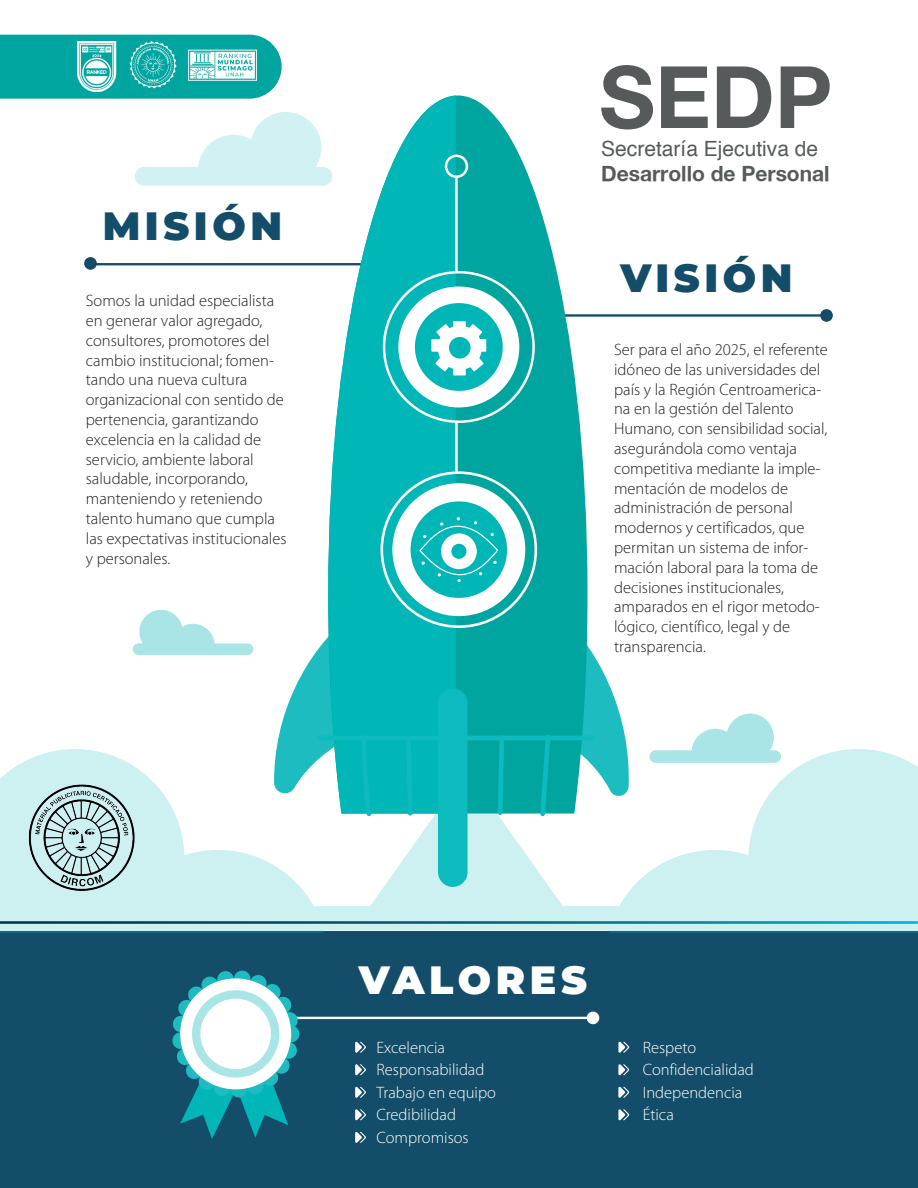
<style>
.page{position:relative;width:918px;height:1188px;background:#fff}
.page>*{position:absolute;margin:0;border:0;box-sizing:border-box;transform-origin:0 0}
.t1{font:700 86.1px "Helvetica Neue";color:#575a5b}
.t2{font:900 39.45px "Montserrat";letter-spacing:.115em;color:#134d69}
.t3{font:900 39.45px "Montserrat";letter-spacing:.115em;color:#fff}
.t4{font:21px "Helvetica";color:#575a5b}
.t5{font:700 21px "Helvetica Neue";color:#575a5b}
.t6{font:300 16.5px/19.8px "Myriad Pro";color:#231f20}
.t7{font:300 16.5px/22.5px "Myriad Pro";color:#fff}
</style>
<div class="page">
<div style="left:0;top:931px;width:918px;height:257px;background:#134d69"></div>
<svg style="left:0;top:749px;width:918px;height:183px;fill:#cdf0f1"></svg>
<hr style="left:89px;top:263px;width:301px;height:2px;background:#134d69">
<div style="left:84px;top:257px;width:13px;height:13px;background:#134d69;border-radius:50%"></div>
<div style="left:820px;top:309px;width:13px;height:13px;background:#134d69;border-radius:50%"></div>
<hr style="left:555px;top:314px;width:272px;height:3px;background:#134d69">
<svg style="left:452px;top:95px;width:136px;height:719px;fill:#00a5a0"></svg>
<svg style="left:328px;top:96px;width:128px;height:718px;fill:#00b6b7"></svg>
<div style="left:381px;top:471px;width:156px;height:157px;border:3px solid #fff;border-radius:50%"></div>
<div style="left:392px;top:483px;width:133px;height:133px;background:#fff;border-radius:50%"></div>
<div style="left:411px;top:501px;width:96px;height:97px;background:#00b6b7;border-radius:50%"></div>
<svg style="left:418px;top:517px;width:82px;height:65px"></svg>
<div style="left:383px;top:271px;width:152px;height:152px;border:3px solid #fff;border-radius:50%"></div>
<div style="left:398px;top:287px;width:121px;height:120px;background:#fff;border-radius:50%"></div>
<div style="left:415px;top:303px;width:88px;height:88px;background:#00b6b7;border-radius:50%"></div>
<svg style="left:431px;top:321px;width:55px;height:54px"></svg>
<hr style="left:455px;top:178px;width:3px;height:94px;background:#fff">
<div style="left:445px;top:155px;width:23px;height:23px;border:3px solid #fff;border-radius:50%"></div>
<hr style="left:455px;top:422px;width:3px;height:51px;background:#fff">
<div style="left:438px;top:688px;width:30px;height:199px;background:#0dbbbf;border-radius:15px"></div>
<hr style="left:319px;top:736px;width:274px;height:4px;background:#0dbbbf">
<svg style="left:274px;top:612px;width:100px;height:207px"></svg>
<svg style="left:404px;top:733px;width:11px;height:85px"></svg>
<svg style="left:495px;top:733px;width:12px;height:84px"></svg>
<svg style="left:538px;top:599px;width:93px;height:220px"></svg>
<hr style="left:0;top:921px;width:918px;height:3px;background:#fff">
<svg style="left:135px;top:112px;width:197px;height:74px"></svg>
<svg style="left:0;top:35px;width:282px;height:64px;background:#0eaaa5"></svg>
<svg style="left:649px;top:714px;width:132px;height:49px"></svg>
<svg style="left:133px;top:610px;width:120px;height:45px"></svg>
<img style="left:77px;top:41px;width:180px;height:51px">
<div style="left:587px;top:1012px;width:12px;height:12px;background:#fff;border-radius:50%"></div>
<hr style="left:279px;top:1017px;width:314px;height:2px;background:#fff">
<svg style="left:180px;top:1066px;width:108px;height:73px"></svg>
<div style="left:172px;top:970px;width:127px;height:128px;border:17px dashed #1cbcc1;border-radius:50%"></div>
<div style="left:180px;top:978px;width:111px;height:111px;background:#fff;border-radius:50%"></div>
<svg style="left:192px;top:990px;width:87px;height:88px;background:#ace6e7"></svg>
<div style="left:200px;top:999px;width:71px;height:70px;background:#fff;border-radius:50%"></div>
<svg style="left:355px;top:1041px;width:11px;height:12px"></svg>
<svg style="left:355px;top:1064px;width:11px;height:12px"></svg>
<svg style="left:355px;top:1086px;width:11px;height:12px"></svg>
<svg style="left:355px;top:1109px;width:11px;height:12px"></svg>
<svg style="left:355px;top:1131px;width:11px;height:12px"></svg>
<svg style="left:618px;top:1041px;width:11px;height:12px"></svg>
<svg style="left:618px;top:1064px;width:11px;height:12px"></svg>
<svg style="left:618px;top:1086px;width:11px;height:12px"></svg>
<svg style="left:618px;top:1109px;width:11px;height:12px"></svg>
<img style="left:11px;top:774px;width:139px;height:133px">
<h2 class="t2" style="left:103px;top:196px;width:181px">MISIÓN</h2>
<p class="t6" style="left:86px;top:291px;width:190px">Somos la unidad especialista</p>
<p class="t6" style="left:86px;top:310px;width:202px">en generar valor agregado, consultores, promotores del cambio institucional; fomen&shy;tando una nueva cultura organizacional con sentido de pertenencia, garantizando excelencia en la calidad de servicio, ambiente laboral saludable, incorporando, manteniendo y reteniendo talento humano que cumpla las expectativas institucionales y personales.</p>
<h1 class="t1" style="left:599px;top:44px;width:234px">SEDP</h1>
<p class="t4" style="left:601px;top:135px;width:218px">Secretaría Ejecutiva de</p>
<p class="t5" style="left:601px;top:160px;width:230px">Desarrollo de Personal</p>
<h2 class="t2" style="left:620px;top:248px;width:174px">VISIÓN</h2>
<p class="t6" style="left:614px;top:339px;width:215px">Ser para el año 2025, el referente idóneo de las universidades del país y la Región Centroamerica&shy;na en la gestión del Talento<br>Humano, con sensibilidad social, asegurándola como ventaja competitiva mediante la imple&shy;mentación de modelos de administración de personal modernos y certificados, que permitan un sistema de infor&shy;mación laboral para la toma de decisiones institucionales, amparados en el rigor metodo&shy;lógico, científico, legal y de transparencia.</p>
<h2 class="t3" style="left:359px;top:950px;width:230px">VALORES</h2>
<p class="t7" style="left:377px;top:1036px;width:121px">Excelencia<br>Responsabilidad<br>Trabajo en equipo<br>Credibilidad<br>Compromisos</p>
<p class="t7" style="left:643px;top:1036px;width:113px">Respeto<br>Confidencialidad<br>Independencia<br>Ética</p>
</div>
